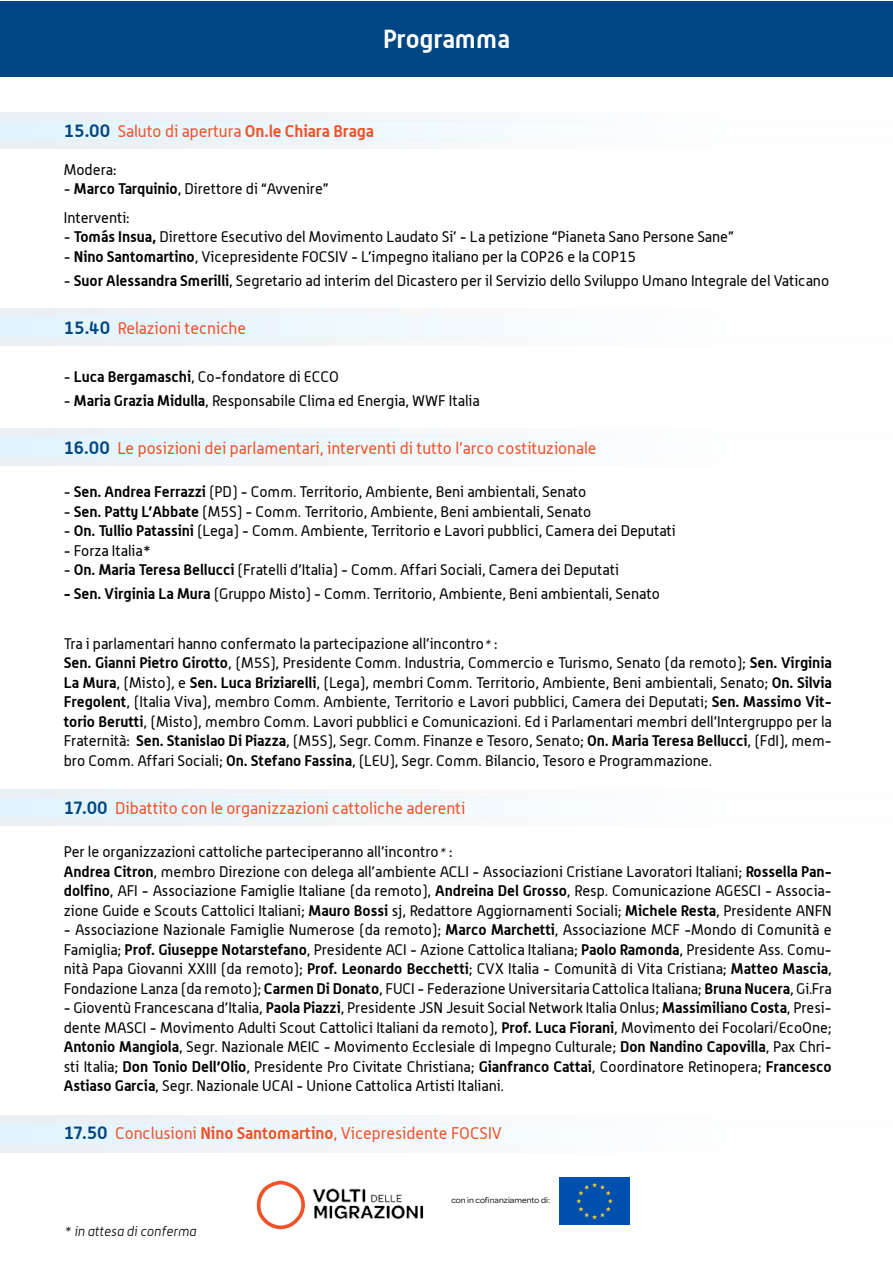
<style>
.page{position:relative;width:893px;height:1263px;background:#fff}
.page>*{position:absolute;margin:0;border:0;box-sizing:border-box;transform-origin:0 0}
.t1{font:700 25.5px "Alwyn";color:#fff}
.t2{font:16.5px "Alwyn";color:#f05328}
.t3{font:15px/19.5px "Alwyn";color:#000;text-align:justify}
.t4{font:italic 300 13.5px "Alwyn";color:#000}
.t5{font:9px "Omnes";color:#000}
.s1{font-weight:700;font-size:18px;color:#004683}
.s2{font-weight:700}
.s3{font-weight:300;font-style:italic;font-size:13.5px}
</style>
<div class="page">
<div style="left:0;top:120px;width:893px;height:21px;background:linear-gradient(to right,#e1f4fd,#fffffe)"></div>
<div style="left:0;top:317px;width:893px;height:20px;background:linear-gradient(to right,#e1f4fd,#fffffe)"></div>
<div style="left:0;top:141px;width:893px;height:8px;background:#f6f8fa"></div>
<div style="left:0;top:112px;width:893px;height:8px;background:#f6f8fa"></div>
<div style="left:0;top:337px;width:893px;height:8px;background:#f6f8fa"></div>
<div style="left:0;top:308px;width:893px;height:9px;background:#f6f8fa"></div>
<div style="left:0;top:437px;width:893px;height:20px;background:linear-gradient(to right,#e1f4fd,#fffffe)"></div>
<div style="left:0;top:457px;width:893px;height:9px;background:#f6f8fa"></div>
<div style="left:0;top:428px;width:893px;height:9px;background:#f6f8fa"></div>
<div style="left:0;top:797px;width:893px;height:21px;background:linear-gradient(to right,#e1f4fd,#fffffe)"></div>
<div style="left:0;top:817px;width:893px;height:9px;background:#f6f8fa"></div>
<div style="left:0;top:789px;width:893px;height:8px;background:#f6f8fa"></div>
<div style="left:0;top:1124px;width:893px;height:20px;background:linear-gradient(to right,#e1f4fd,#fffffe)"></div>
<div style="left:0;top:1144px;width:893px;height:8px;background:#f6f8fa"></div>
<div style="left:0;top:1115px;width:893px;height:9px;background:#f6f8fa"></div>
<div style="left:0;top:1px;width:893px;height:76px;background:#004683"></div>
<svg style="left:257px;top:1181px;width:48px;height:48px"></svg>
<img style="left:312px;top:1188px;width:112px;height:32px">
<img style="left:560px;top:1178px;width:69px;height:46px">
<p class="t1" style="left:383px;top:23px;width:128px">Programma</p>
<p class="t2" style="left:64px;top:122px;width:311px"><span class="s1">15.00</span> Saluto di apertura <span class="s2">On.le Chiara Braga</span></p>
<p class="t3" style="left:64px;top:159px;width:54px">Modera:</p>
<p class="t3" style="left:64px;top:179px;width:266px">- <span class="s2">Marco Tarquinio</span>, Direttore di “Avvenire”</p>
<p class="t3" style="left:64px;top:207px;width:67px">Interventi:</p>
<p class="t3" style="left:64px;top:227px;width:672px">- <span class="s2">Tomás Insua,</span> Direttore Esecutivo del Movimento Laudato Si’ - La petizione “Pianeta Sano Persone Sane”</p>
<p class="t3" style="left:64px;top:246px;width:574px">- <span class="s2">Nino Santomartino</span>, Vicepresidente FOCSIV - L’impegno italiano per la COP26 e la COP15</p>
<p class="t3" style="left:64px;top:270px;width:767px">- <span class="s2">Suor Alessandra Smerilli</span>, Segretario ad interim del Dicastero per il Servizio dello Sviluppo Umano Integrale del Vaticano</p>
<p class="t2" style="left:64px;top:318px;width:184px"><span class="s1">15.40</span> Relazioni tecniche</p>
<p class="t3" style="left:64px;top:366px;width:277px">- <span class="s2">Luca Bergamaschi</span>, Co-fondatore di ECCO</p>
<p class="t3" style="left:64px;top:390px;width:417px">- <span class="s2">Maria Grazia Midulla</span>, Responsabile Clima ed Energia, WWF Italia</p>
<p class="t2" style="left:64px;top:438px;width:534px"><span class="s1">16.00</span> Le posizioni dei parlamentari, interventi di tutto l’arco costituzionale</p>
<p class="t3" style="left:64px;top:482px;width:524px">- <span class="s2">Sen. Andrea Ferrazzi</span> (PD) - Comm. Territorio, Ambiente, Beni ambientali, Senato</p>
<p class="t3" style="left:64px;top:501px;width:529px">- <span class="s2">Sen. Patty L’Abbate</span> (M5S) - Comm. Territorio, Ambiente, Beni ambientali, Senato</p>
<p class="t3" style="left:64px;top:521px;width:614px">- <span class="s2">On. Tullio Patassini</span> (Lega) - Comm. Ambiente, Territorio e Lavori pubblici, Camera dei Deputati</p>
<p class="t3" style="left:64px;top:540px;width:89px">- Forza Italia*</p>
<p class="t3" style="left:64px;top:560px;width:557px">- <span class="s2">On. Maria Teresa Bellucci</span> (Fratelli d’Italia) - Comm. Affari Sociali, Camera dei Deputati</p>
<p class="t3" style="left:64px;top:584px;width:598px"><span class="s2">- Sen. Virginia La Mura</span> (Gruppo Misto) - Comm. Territorio, Ambiente, Beni ambientali, Senato</p>
<p class="t3" style="left:64px;top:633px;width:435px">Tra i parlamentari hanno confermato la partecipazione all’incontro<span class="s3">*</span> :</p>
<p class="t3" style="left:64px;top:653px;width:769px"><span class="s2">Sen. Gianni Pietro Girotto</span>, (M5S), Presidente Comm. Industria, Commercio e Turismo, Senato (da remoto); <span class="s2">Sen. Virginia La Mura</span>, (Misto), e <span class="s2">Sen. Luca Briziarelli</span>, (Lega), membri Comm. Territorio, Ambiente, Beni ambientali, Senato; <span class="s2">On. Silvia Fregolent</span>, (Italia Viva), membro Comm. Ambiente, Territorio e Lavori pubblici, Camera dei Deputati; <span class="s2">Sen. Massimo Vit&shy;torio Berutti</span>, (Misto), membro Comm. Lavori pubblici e Comunicazioni. Ed i Parlamentari membri dell’Intergruppo per la Fraternità: <span class="s2">Sen. Stanislao Di Piazza</span>, (M5S), Segr. Comm. Finanze e Tesoro, Senato; <span class="s2">On. Maria Teresa Bellucci</span>, (FdI), mem&shy;bro Comm. Affari Sociali; <span class="s2">On. Stefano Fassina</span>, (LEU), Segr. Comm. Bilancio, Tesoro e Programmazione.</p>
<p class="t2" style="left:64px;top:798px;width:403px"><span class="s1">17.00</span> Dibattito con le organizzazioni cattoliche aderenti</p>
<p class="t3" style="left:64px;top:842px;width:390px">Per le organizzazioni cattoliche parteciperanno all’incontro<span class="s3">*</span> :</p>
<p class="t3" style="left:64px;top:861px;width:769px"><span class="s2">Andrea Citron</span>, membro Direzione con delega all’ambiente ACLI - Associazioni Cristiane Lavoratori Italiani; <span class="s2">Rossella Pan&shy;dolfino</span>, AFI - Associazione Famiglie Italiane (da remoto), <span class="s2">Andreina Del Grosso</span>, Resp. Comunicazione AGESCI - Associa&shy;zione Guide e Scouts Cattolici Italiani; <span class="s2">Mauro Bossi</span> sj, Redattore Aggiornamenti Sociali; <span class="s2">Michele Resta</span>, Presidente ANFN</p>
<p class="t3" style="left:64px;top:920px;width:769px">- Associazione Nazionale Famiglie Numerose (da remoto); <span class="s2">Marco Marchetti</span>, Associazione MCF -Mondo di Comunità e Famiglia; <span class="s2">Prof. Giuseppe Notarstefano</span>, Presidente ACI - Azione Cattolica Italiana; <span class="s2">Paolo Ramonda</span>, Presidente Ass. Comu&shy;nità Papa Giovanni XXIII (da remoto); <span class="s2">Prof. Leonardo Becchetti</span>; CVX Italia - Comunità di Vita Cristiana; <span class="s2">Matteo Mascia</span>, Fondazione Lanza (da remoto); <span class="s2">Carmen Di Donato</span>, FUCI - Federazione Universitaria Cattolica Italiana; <span class="s2">Bruna Nucera</span>, Gi.Fra</p>
<p class="t3" style="left:64px;top:998px;width:769px">- Gioventù Francescana d’Italia, <span class="s2">Paola Piazzi</span>, Presidente JSN Jesuit Social Network Italia Onlus; <span class="s2">Massimiliano Costa</span>, Presi&shy;dente MASCI - Movimento Adulti Scout Cattolici Italiani da remoto), <span class="s2">Prof. Luca Fiorani</span>, Movimento dei Focolari/EcoOne; <span class="s2">Antonio Mangiola</span>, Segr. Nazionale MEIC - Movimento Ecclesiale di Impegno Culturale; <span class="s2">Don Nandino Capovilla</span>, Pax Chri&shy;sti Italia; <span class="s2">Don Tonio Dell’Olio</span>, Presidente Pro Civitate Christiana; <span class="s2">Gianfranco Cattai</span>, Coordinatore Retinopera; <span class="s2">Francesco Astiaso Garcia</span>, Segr. Nazionale UCAI - Unione Cattolica Artisti Italiani.</p>
<p class="t2" style="left:64px;top:1124px;width:440px"><span class="s1">17.50</span> Conclusioni <span class="s2">Nino Santomartino</span>, Vicepresidente FOCSIV</p>
<p class="t4" style="left:64px;top:1223px;width:134px">* in attesa di conferma</p>
<p class="t5" style="left:451px;top:1194px;width:100px">con in cofinanziamento di:</p>
</div>
